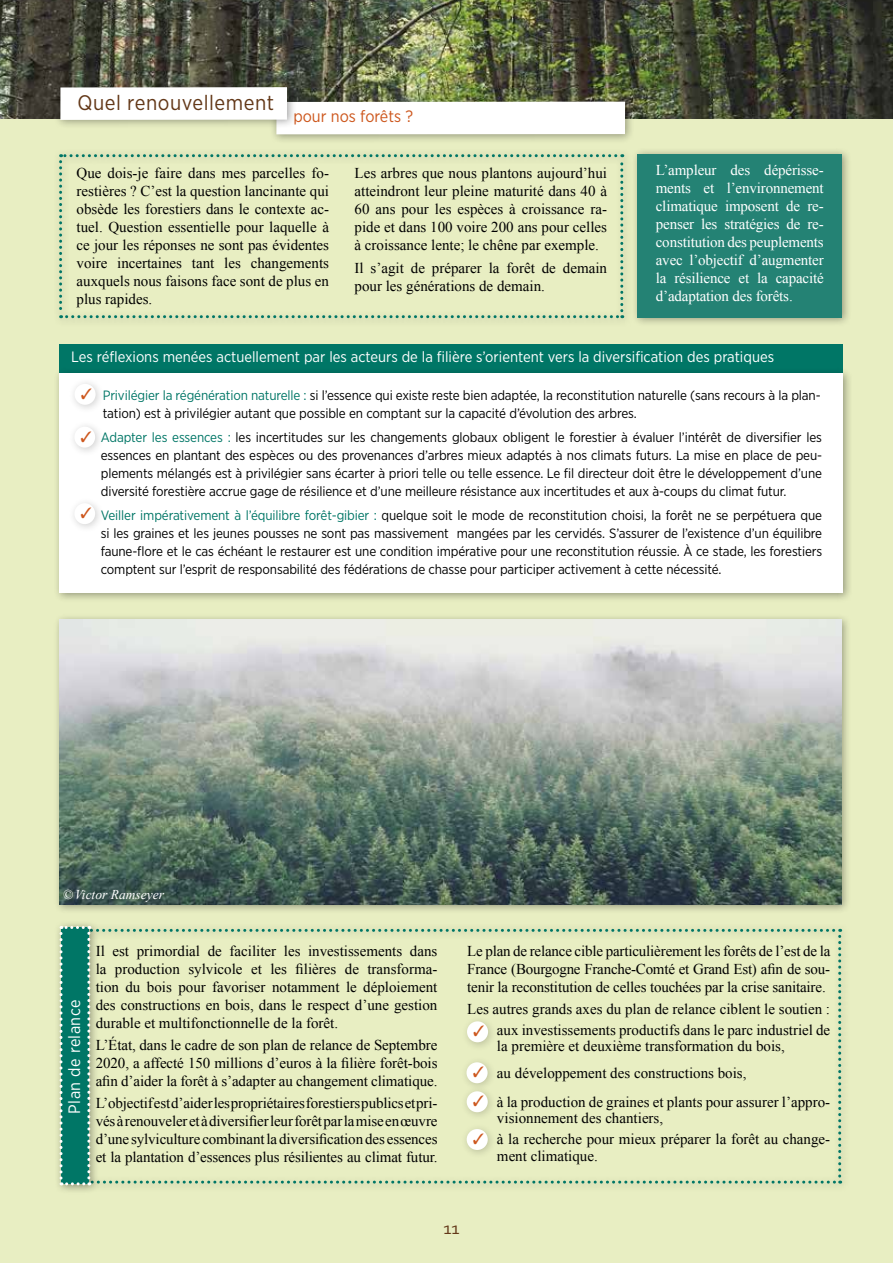
<style>
.page{position:relative;width:893px;height:1263px;background:#fff}
.page>*{position:absolute;margin:0;border:0;box-sizing:border-box;transform-origin:0 0}
.t1{font:21px "Gotham Narrow";letter-spacing:.025em;color:#633818}
.t2{font:18px "Corbel";color:#633818}
.t3{font:16.5px "Gotham Narrow";color:#cd571d}
.t4{font:16.5px "Gotham Narrow";letter-spacing:.025em;color:#fff}
.t5{font:15px/18px "Times New Roman";color:#000;text-align:justify}
.t6{font:15px/18px "Times New Roman";letter-spacing:-.01em;color:#fff;text-align:justify}
.t7{font:15px "Gotham Narrow";color:#fff}
.t8{font:13.5px/18px "Gotham Narrow";letter-spacing:-.01em;color:#000;text-align:justify}
.t9{font:italic 13.5px "Times New Roman";color:#fff}
.s1{color:#007666}
</style>
<div class="page">
<img style="left:0;top:0;width:893px;height:119px">
<div style="left:0;top:119px;width:893px;height:1144px;background:#e8eec2"></div>
<div style="left:53px;top:148px;width:579px;height:179px;background:#e2e8bd"></div>
<svg style="left:59px;top:154px;width:564px;height:164px"></svg>
<div style="left:631px;top:147px;width:220px;height:181px;background:#000;opacity:.35"></div>
<div style="left:638px;top:154px;width:204px;height:164px;background:#248274"></div>
<div style="left:53px;top:613px;width:798px;height:301px;background:#000;opacity:.35"></div>
<img style="left:60px;top:620px;width:782px;height:285px">
<div style="left:270px;top:95px;width:365px;height:49px;background:#000;opacity:.35"></div>
<div style="left:276px;top:102px;width:349px;height:32px;background:#fff"></div>
<div style="left:54px;top:80px;width:243px;height:50px;background:#000;opacity:.35"></div>
<div style="left:60px;top:87px;width:227px;height:33px;background:#fff"></div>
<div style="left:60px;top:344px;width:783px;height:29px;background:#007666"></div>
<div style="left:53px;top:367px;width:800px;height:236px;background:#000;opacity:.35"></div>
<div style="left:60px;top:374px;width:783px;height:219px;background:#fff"></div>
<div style="left:68px;top:377px;width:37px;height:37px;background:#000;opacity:.2"></div>
<div style="left:75px;top:384px;width:21px;height:21px;background:#fff;border-radius:50%"></div>
<div style="left:68px;top:420px;width:36px;height:37px;background:#000;opacity:.2"></div>
<div style="left:74px;top:427px;width:21px;height:21px;background:#fff;border-radius:50%"></div>
<div style="left:68px;top:497px;width:36px;height:36px;background:#000;opacity:.2"></div>
<div style="left:74px;top:503px;width:21px;height:21px;background:#fff;border-radius:50%"></div>
<div style="left:60px;top:923px;width:790px;height:270px;background:#e3e9be"></div>
<div style="left:53px;top:920px;width:47px;height:275px;background:#000;opacity:.35"></div>
<svg style="left:60px;top:926px;width:781px;height:259px"></svg>
<h1 class="t1" style="left:77px;top:90px;width:198px">Quel renouvellement</h1>
<p class="t3" style="left:293px;top:106px;width:121px">pour nos forêts ?</p>
<p class="t5" style="left:77px;top:164px;width:254px">Que dois-je faire dans mes parcelles fo&shy;restières ? C’est la question lancinante qui obsède les forestiers dans le contexte ac&shy;tuel. Question essentielle pour laquelle à ce jour les réponses ne sont pas évidentes voire incertaines tant les changements auxquels nous faisons face sont de plus en plus rapides.</p>
<p class="t5" style="left:355px;top:164px;width:254px">Les arbres que nous plantons aujourd’hui atteindront leur pleine maturité dans 40 à 60 ans pour les espèces à croissance ra&shy;pide et dans 100 voire 200 ans pour celles à croissance lente; le chêne par exemple.</p>
<p class="t5" style="left:355px;top:258px;width:254px">Il s’agit de préparer la forêt de demain pour les générations de demain.</p>
<p class="t6" style="left:656px;top:161px;width:169px">L’ampleur des dépérisse&shy;ments et l’environnement climatique imposent de re&shy;penser les stratégies de re&shy;constitution des peuplements avec l’objectif d’augmenter la résilience et la capacité d’adaptation des forêts.</p>
<p class="t7" style="left:71px;top:348px;width:704px">Les réflexions menées actuellement par les acteurs de la filière s’orientent vers la diversification des pratiques</p>
<p class="t8" style="left:103px;top:385px;width:719px"><span class="s1">Privilégier la régénération naturelle :</span> si l’essence qui existe reste bien adaptée, la reconstitution naturelle (sans recours à la plan&shy;tation) est à privilégier autant que possible en comptant sur la capacité d’évolution des arbres.</p>
<p class="t8" style="left:101px;top:428px;width:723px"><span class="s1">Adapter les essences :</span> les incertitudes sur les changements globaux obligent le forestier à évaluer l’intérêt de diversifier les essences en plantant des espèces ou des provenances d’arbres mieux adaptés à nos climats futurs. La mise en place de peu&shy;plements mélangés est à privilégier sans écarter à priori telle ou telle essence. Le fil directeur doit être le développement d’une diversité forestière accrue gage de résilience et d’une meilleure résistance aux incertitudes et aux à-coups du climat futur.</p>
<p class="t8" style="left:101px;top:506px;width:723px"><span class="s1">Veiller impérativement à l’équilibre forêt-gibier :</span> quelque soit le mode de reconstitution choisi, la forêt ne se perpétuera que si les graines et les jeunes pousses ne sont pas massivement mangées par les cervidés. S’assurer de l’existence d’un équilibre faune-flore et le cas échéant le restaurer est une condition impérative pour une reconstitution réussie. À ce stade, les forestiers comptent sur l’esprit de responsabilité des fédérations de chasse pour participer activement à cette nécessité.</p>
<p class="t9" style="left:63px;top:885px;width:103px">©Victor Ramseyer</p>
<p class="t4" style="left:64px;top:1113px;width:115px;rotate:-90deg">Plan de relance</p>
<p class="t5" style="left:96px;top:941px;width:343px">Il est primordial de faciliter les investissements dans la production sylvicole et les filières de transforma&shy;tion du bois pour favoriser notamment le déploiement des constructions en bois, dans le respect d’une gestion durable et multifonctionnelle de la forêt.</p>
<p class="t5" style="left:96px;top:1035px;width:343px">L’État, dans le cadre de son plan de relance de Septembre 2020, a affecté 150 millions d’euros à la filière forêt-bois afin d’aider la forêt à s’adapter au changement climatique.</p>
<p class="t5" style="left:96px;top:1094px;width:343px">L’objectif est d’aider les propriétaires forestiers publics et pri&shy;vés à renouveler et à diversifier leur forêt par la mise en œuvre d’une sylviculture combinant la diversification des essences et la plantation d’essences plus résilientes au climat futur.</p>
<p class="t5" style="left:467px;top:941px;width:365px">Le plan de relance cible particulièrement les forêts de l’est de la France (Bourgogne Franche-Comté et Grand Est) afin de sou&shy;tenir la reconstitution de celles touchées par la crise sanitaire.</p>
<p class="t5" style="left:467px;top:998px;width:365px;line-height:20.7px;text-align:right">Les autres grands axes du plan de relance ciblent le soutien : aux investissements productifs dans le parc industriel de</p>
<p class="t5" style="left:497px;top:1032px;width:289px;line-height:26.5px">la première et deuxième transformation du bois, au développement des constructions bois,</p>
<p class="t5" style="left:497px;top:1093px;width:335px;line-height:16.5px">à la production de graines et plants pour assurer l’appro&shy;visionnement des chantiers,</p>
<p class="t5" style="left:497px;top:1130px;width:335px;line-height:16.5px">à la recherche pour mieux préparer la forêt au change&shy;ment climatique.</p>
<p class="t2" style="left:443px;top:1217px;width:18px">11</p>
</div>
